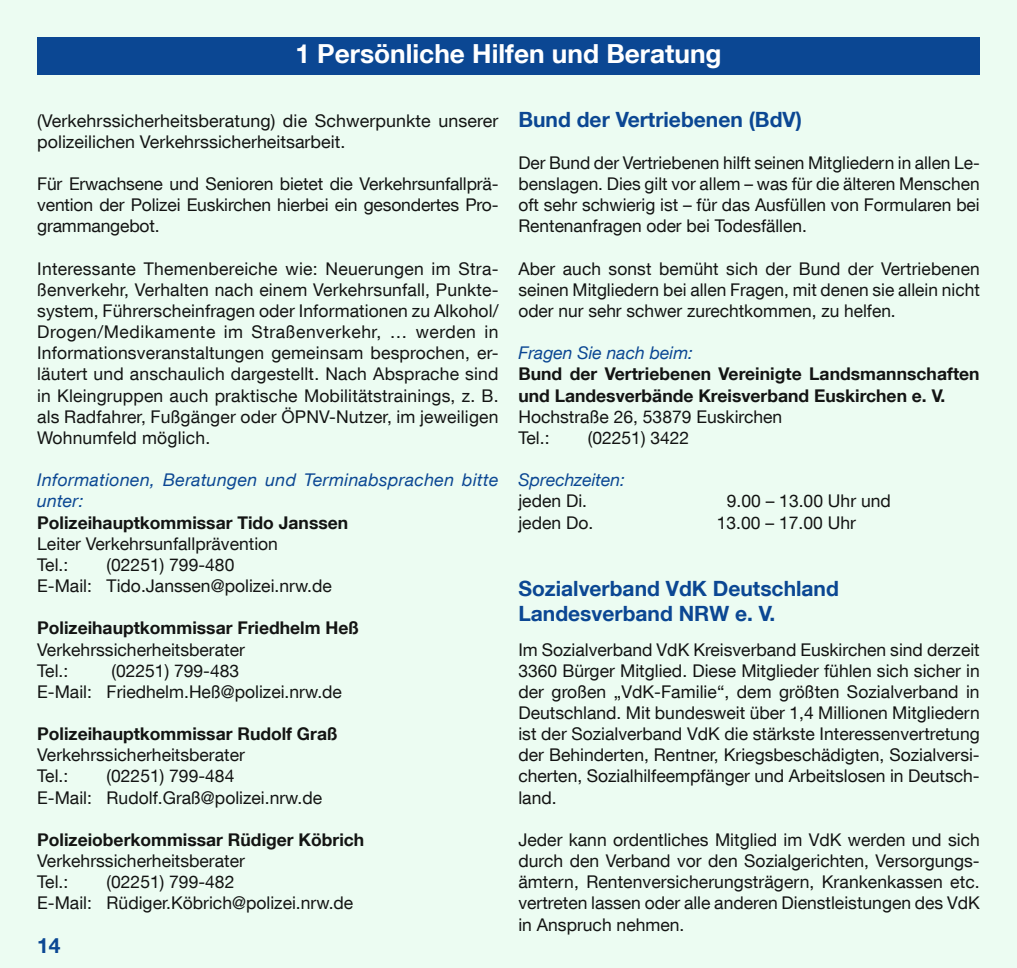
<style>
.page{position:relative;width:1017px;height:968px;background:#fff}
.page>*{position:absolute;margin:0;border:0;box-sizing:border-box;transform-origin:0 0}
.t1{font:700 26.25px "Helvetica Neue LT Com";color:#fff}
.t2{font:700 21px/25.2px "Helvetica Neue LT Com";color:#0b4793}
.t3{font:17.5px/21.2px "Helvetica Neue LT Com";color:#131413}
.t4{font:700 17.5px/21.2px "Helvetica Neue LT Com";color:#131413}
.t5{font:italic 17.5px/21.2px "Helvetica Neue LT Com";letter-spacing:.02em;color:#0b4793}
.t6{font:italic 17.5px "Helvetica Neue LT Com";color:#0b4793}
</style>
<div class="page">
<div style="left:0;top:0;width:1017px;height:967px;background:#ecfcf2"></div>
<div style="left:37px;top:37px;width:943px;height:37px;background:#0b4793"></div>
<h1 class="t1" style="left:295px;top:45px;width:428px">1 Persönliche Hilfen und Beratung</h1>
<p class="t3" style="left:37px;top:112px;width:463px">(Verkehrssicherheitsberatung) die Schwerpunkte unserer polizeilichen Verkehrssicherheitsarbeit.</p>
<p class="t3" style="left:37px;top:176px;width:463px;text-align:justify">Für Erwachsene und Senioren bietet die Verkehrsunfallprä&shy;vention der Polizei Euskirchen hierbei ein gesondertes Pro&shy;grammangebot.</p>
<p class="t3" style="left:37px;top:260px;width:463px;text-align:justify">Interessante Themenbereiche wie: Neuerungen im Stra&shy;ßenverkehr, Verhalten nach einem Verkehrsunfall, Punkte&shy;system, Führerscheinfragen oder Informationen zu Alkohol/ Drogen/Medikamente im Straßenverkehr, … werden in Informationsveranstaltungen gemeinsam besprochen, er&shy;läutert und anschaulich dargestellt. Nach Absprache sind in Kleingruppen auch praktische Mobilitätstrainings, z. B. als Radfahrer, Fußgänger oder ÖPNV-Nutzer, im jeweiligen Wohnumfeld möglich.</p>
<p class="t5" style="left:37px;top:472px;width:463px">Informationen, Beratungen und Terminabsprachen bitte unter:</p>
<p class="t4" style="left:37px;top:514px;width:312px">Polizeihauptkommissar Tido Janssen</p>
<p class="t3" style="left:37px;top:535px;width:242px">Leiter Verkehrsunfallprävention<br>Tel.:</p>
<p class="t3" style="left:37px;top:556px;width:296px;text-indent:69px">(02251) 799-480<br>E-Mail: Tido.Janssen@polizei.nrw.de</p>
<p class="t4" style="left:37px;top:620px;width:323px">Polizeihauptkommissar Friedhelm Heß</p>
<p class="t3" style="left:37px;top:641px;width:209px">Verkehrssicherheitsberater<br>Tel.:</p>
<p class="t3" style="left:37px;top:662px;width:306px;text-indent:74px">(02251) 799-483<br>E-Mail: Friedhelm.Heß@polizei.nrw.de</p>
<p class="t4" style="left:37px;top:725px;width:302px">Polizeihauptkommissar Rudolf Graß</p>
<p class="t3" style="left:37px;top:746px;width:209px">Verkehrssicherheitsberater<br>Tel.:</p>
<p class="t3" style="left:37px;top:768px;width:286px;text-indent:69px">(02251) 799-484<br>E-Mail: Rudolf.Graß@polizei.nrw.de</p>
<p class="t4" style="left:37px;top:831px;width:329px">Polizeioberkommissar Rüdiger Köbrich</p>
<p class="t3" style="left:37px;top:852px;width:209px">Verkehrssicherheitsberater<br>Tel.:</p>
<p class="t3" style="left:37px;top:873px;width:318px;text-indent:69px">(02251) 799-482<br>E-Mail: Rüdiger.Köbrich@polizei.nrw.de</p>
<p class="t2" style="left:37px;top:935px;width:25px">14</p>
<p class="t2" style="left:518px;top:110px;width:285px">Bund der Vertriebenen (BdV)</p>
<p class="t3" style="left:518px;top:154px;width:463px;text-align:justify">Der Bund der Vertriebenen hilft seinen Mitgliedern in allen Le&shy;benslagen. Dies gilt vor allem – was für die älteren Menschen oft sehr schwierig ist – für das Ausfüllen von Formularen bei Rentenanfragen oder bei Todesfällen.</p>
<p class="t3" style="left:518px;top:260px;width:463px;text-align:justify">Aber auch sonst bemüht sich der Bund der Vertriebenen seinen Mitgliedern bei allen Fragen, mit denen sie allein nicht oder nur sehr schwer zurechtkommen, zu helfen.</p>
<p class="t6" style="left:518px;top:347px;width:176px">Fragen Sie nach beim:</p>
<p class="t4" style="left:518px;top:366px;width:463px">Bund der Vertriebenen Vereinigte Landsmannschaften und Landesverbände Kreisverband Euskirchen e. V.</p>
<p class="t3" style="left:518px;top:408px;width:265px">Hochstraße 26, 53879 Euskirchen<br>Tel.:</p>
<p class="t3" style="left:588px;top:429px;width:103px">(02251) 3422</p>
<p class="t6" style="left:518px;top:473px;width:108px">Sprechzeiten:</p>
<p class="t3" style="left:518px;top:493px;width:70px">jeden Di.</p>
<p class="t3" style="left:727px;top:493px;width:166px">9.00 – 13.00 Uhr und</p>
<p class="t3" style="left:518px;top:514px;width:76px">jeden Do.</p>
<p class="t3" style="left:717px;top:514px;width:141px">13.00 – 17.00 Uhr</p>
<p class="t2" style="left:518px;top:579px;width:322px">Sozialverband VdK Deutschland<br>Landesverband NRW e. V.</p>
<p class="t3" style="left:518px;top:641px;width:463px;text-align:justify">Im Sozialverband VdK Kreisverband Euskirchen sind derzeit 3360 Bürger Mitglied. Diese Mitglieder fühlen sich sicher in der großen „VdK-Familie“, dem größten Sozialverband in Deutschland. Mit bundesweit über 1,4 Millionen Mitgliedern ist der Sozialverband VdK die stärkste Interessenvertretung der Behinderten, Rentner, Kriegsbeschädigten, Sozialversi&shy;cherten, Sozialhilfeempfänger und Arbeitslosen in Deutsch&shy;land.</p>
<p class="t3" style="left:518px;top:831px;width:463px;text-align:justify">Jeder kann ordentliches Mitglied im VdK werden und sich durch den Verband vor den Sozialgerichten, Versorgungs&shy;ämtern, Rentenversicherungsträgern, Krankenkassen etc. vertreten lassen oder alle anderen Dienstleistungen des VdK in Anspruch nehmen.</p>
</div>
